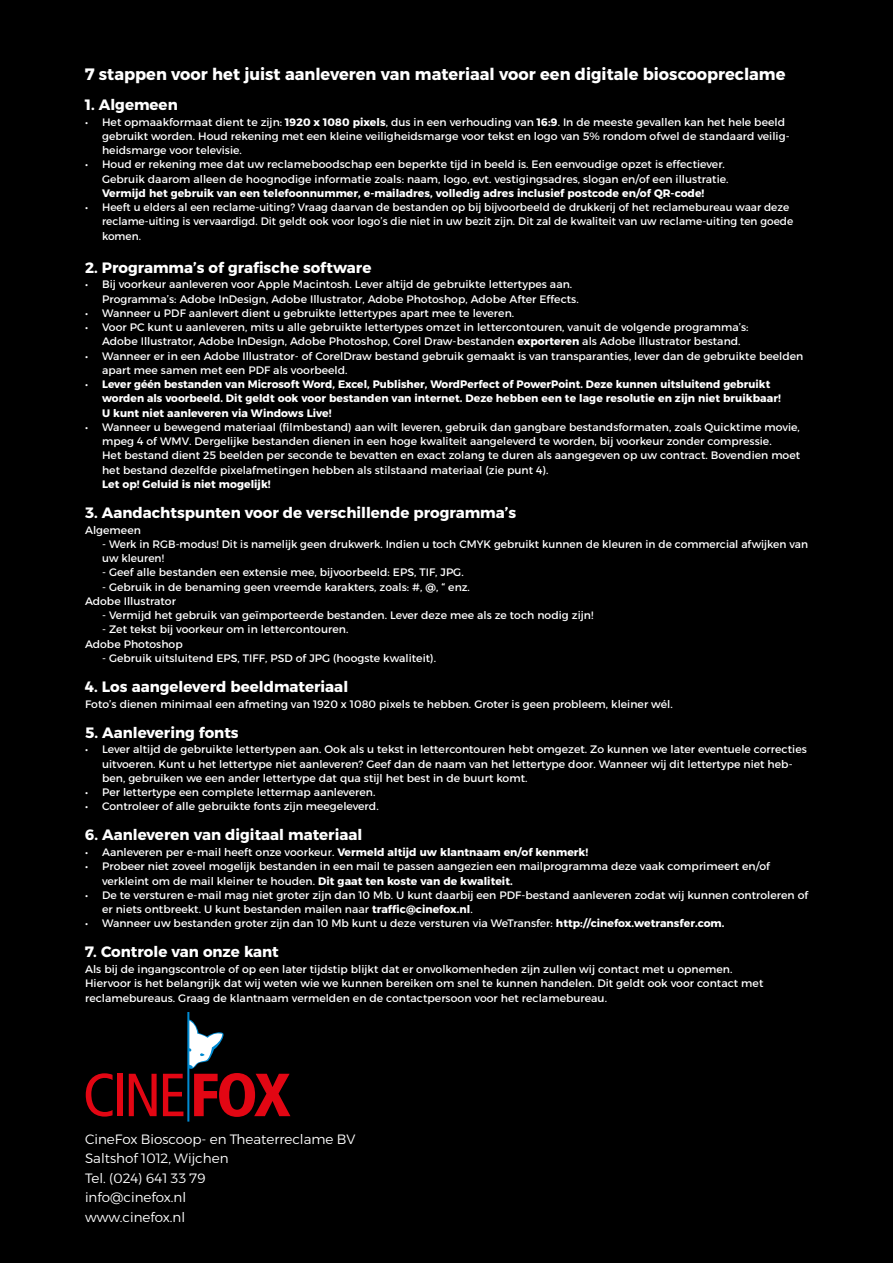
<style>
.page{position:relative;width:893px;height:1263px;background:#000}
.page>*{position:absolute;margin:0;border:0;box-sizing:border-box;transform-origin:0 0}
.t1{font:700 16.5px "Alexandria";color:#fff}
.t2{font:700 15px "Alexandria";color:#fff}
.t3{font:300 13.5px "Alexandria";color:#fff}
.t4{font:10.8px/14.2px "Alexandria";letter-spacing:.005em;color:#fff}
.t5{font:700 10.8px "Alexandria";letter-spacing:.005em;color:#fff}
.s1{font-weight:700}
.s2{font-weight:400}
</style>
<div class="page">
<svg style="left:86px;top:1073px;width:27px;height:43px"></svg>
<div style="left:117px;top:1074px;width:5px;height:42px;background:#e20613"></div>
<svg style="left:129px;top:1074px;width:28px;height:42px"></svg>
<svg style="left:163px;top:1012px;width:127px;height:109px"></svg>
<p class="t1" style="left:85px;top:64px;width:702px">7 stappen voor het juist aanleveren van materiaal voor een digitale bioscoopreclame</p>
<p class="t2" style="left:85px;top:96px;width:94px">1. Algemeen</p>
<p class="t4" style="left:102px;top:115px;width:689px;text-indent:-17px">• Het opmaakformaat dient te zijn: <span class="s1">1920 x 1080 pixels</span>, dus in een verhouding van <span class="s1">16:9</span>. In de meeste gevallen kan het hele beeld gebruikt worden. Houd rekening met een kleine veiligheidsmarge voor tekst en logo van 5% rondom ofwel de standaard veilig&shy;heidsmarge voor televisie.</p>
<p class="t4" style="left:85px;top:157px;width:641px">• Houd er rekening mee dat uw reclameboodschap een beperkte tijd in beeld is. Een eenvoudige opzet is effectiever.</p>
<p class="t4" style="left:102px;top:172px;width:628px">Gebruik daarom alleen de hoognodige informatie zoals: naam, logo, evt. vestigingsadres, slogan en/of een illustratie.</p>
<p class="t5" style="left:102px;top:187px;width:604px">Vermijd het gebruik van een telefoonnummer, e-mailadres, volledig adres inclusief postcode en/of QR-code!</p>
<p class="t4" style="left:102px;top:200px;width:693px;text-indent:-17px">• Heeft u elders al een reclame-uiting? Vraag daarvan de bestanden op bij bijvoorbeeld de drukkerij of het reclamebureau waar deze reclame-uiting is vervaardigd. Dit geldt ook voor logo’s die niet in uw bezit zijn. Dit zal de kwaliteit van uw reclame-uiting ten goede komen.</p>
<p class="t2" style="left:85px;top:259px;width:288px">2. Programma’s of grafische software</p>
<p class="t4" style="left:85px;top:277px;width:489px">• Bij voorkeur aanleveren voor Apple Macintosh. Lever altijd de gebruikte lettertypes aan.</p>
<p class="t4" style="left:102px;top:292px;width:478px">Programma’s: Adobe InDesign, Adobe Illustrator, Adobe Photoshop, Adobe After Effects.</p>
<p class="t4" style="left:85px;top:306px;width:431px">• Wanneer u PDF aanlevert dient u gebruikte lettertypes apart mee te leveren.</p>
<p class="t4" style="left:85px;top:320px;width:665px">• Voor PC kunt u aanleveren, mits u alle gebruikte lettertypes omzet in lettercontouren, vanuit de volgende programma’s:</p>
<p class="t4" style="left:102px;top:334px;width:640px">Adobe Illustrator, Adobe InDesign, Adobe Photoshop, Corel Draw-bestanden <span class="s1">exporteren</span> als Adobe Illustrator bestand.</p>
<p class="t4" style="left:102px;top:349px;width:703px;text-indent:-17px">• Wanneer er in een Adobe Illustrator- of CorelDraw bestand gebruik gemaakt is van transparanties, lever dan de gebruikte beelden apart mee samen met een PDF als voorbeeld.</p>
<p class="t5" style="left:85px;top:378px;width:687px"><span class="s2">•</span> Lever géén bestanden van Microsoft Word, Excel, Publisher, WordPerfect of PowerPoint. Deze kunnen uitsluitend gebruikt</p>
<p class="t5" style="left:102px;top:392px;width:680px">worden als voorbeeld. Dit geldt ook voor bestanden van internet. Deze hebben een te lage resolutie en zijn niet bruikbaar!</p>
<p class="t5" style="left:102px;top:406px;width:231px">U kunt niet aanleveren via Windows Live!</p>
<p class="t4" style="left:102px;top:420px;width:699px;text-indent:-17px">• Wanneer u bewegend materiaal (filmbestand) aan wilt leveren, gebruik dan gangbare bestandsformaten, zoals Quicktime movie, mpeg 4 of WMV. Dergelijke bestanden dienen in een hoge kwaliteit aangeleverd te worden, bij voorkeur zonder compressie.</p>
<p class="t4" style="left:102px;top:448px;width:700px">Het bestand dient 25 beelden per seconde te bevatten en exact zolang te duren als aangegeven op uw contract. Bovendien moet het bestand dezelfde pixelafmetingen hebben als stilstaand materiaal (zie punt 4).</p>
<p class="t5" style="left:102px;top:478px;width:170px">Let op! Geluid is niet mogelijk!</p>
<p class="t2" style="left:85px;top:504px;width:433px">3. Aandachtspunten voor de verschillende programma’s</p>
<p class="t4" style="left:85px;top:523px;width:57px">Algemeen</p>
<p class="t4" style="left:102px;top:537px;width:708px">- Werk in RGB-modus! Dit is namelijk geen drukwerk. Indien u toch CMYK gebruikt kunnen de kleuren in de commercial afwijken van uw kleuren!</p>
<p class="t4" style="left:102px;top:565px;width:363px">- Geef alle bestanden een extensie mee, bijvoorbeeld: EPS, TIF, JPG.</p>
<p class="t4" style="left:102px;top:580px;width:369px">- Gebruik in de benaming geen vreemde karakters, zoals: #, @, “ enz.</p>
<p class="t4" style="left:85px;top:594px;width:92px">Adobe Illustrator</p>
<p class="t4" style="left:102px;top:608px;width:493px">- Vermijd het gebruik van geïmporteerde bestanden. Lever deze mee als ze toch nodig zijn!</p>
<p class="t4" style="left:102px;top:622px;width:248px">- Zet tekst bij voorkeur om in lettercontouren.</p>
<p class="t4" style="left:85px;top:637px;width:99px">Adobe Photoshop</p>
<p class="t4" style="left:102px;top:651px;width:335px">- Gebruik uitsluitend EPS, TIFF, PSD of JPG (hoogste kwaliteit).</p>
<p class="t2" style="left:85px;top:678px;width:265px">4. Los aangeleverd beeldmateriaal</p>
<p class="t4" style="left:85px;top:697px;width:589px">Foto’s dienen minimaal een afmeting van 1920 x 1080 pixels te hebben. Groter is geen probleem, kleiner wél.</p>
<p class="t2" style="left:85px;top:724px;width:155px">5. Aanlevering fonts</p>
<p class="t4" style="left:85px;top:742px;width:723px">• Lever altijd de gebruikte lettertypen aan. Ook als u tekst in lettercontouren hebt omgezet. Zo kunnen we later eventuele correcties</p>
<p class="t4" style="left:102px;top:757px;width:692px">uitvoeren. Kunt u het lettertype niet aanleveren? Geef dan de naam van het lettertype door. Wanneer wij dit lettertype niet heb&shy;ben, gebruiken we een ander lettertype dat qua stijl het best in de buurt komt.</p>
<p class="t4" style="left:85px;top:785px;width:292px">• Per lettertype een complete lettermap aanleveren.</p>
<p class="t4" style="left:85px;top:799px;width:295px">• Controleer of alle gebruikte fonts zijn meegeleverd.</p>
<p class="t2" style="left:85px;top:826px;width:279px">6. Aanleveren van digitaal materiaal</p>
<p class="t4" style="left:85px;top:845px;width:505px">• Aanleveren per e-mail heeft onze voorkeur. <span class="s1">Vermeld altijd uw klantnaam en/of kenmerk!</span></p>
<p class="t4" style="left:85px;top:859px;width:686px">• Probeer niet zoveel mogelijk bestanden in een mail te passen aangezien een mailprogramma deze vaak comprimeert en/of</p>
<p class="t4" style="left:102px;top:874px;width:412px">verkleint om de mail kleiner te houden. <span class="s1">Dit gaat ten koste van de kwaliteit.</span></p>
<p class="t4" style="left:102px;top:888px;width:708px;text-indent:-17px">• De te versturen e-mail mag niet groter zijn dan 10 Mb. U kunt daarbij een PDF-bestand aanleveren zodat wij kunnen controleren of er niets ontbreekt. U kunt bestanden mailen naar <span class="s1">traffic@cinefox.nl</span>.</p>
<p class="t4" style="left:85px;top:916px;width:641px">• Wanneer uw bestanden groter zijn dan 10 Mb kunt u deze versturen via WeTransfer: <span class="s1">http://cinefox.wetransfer.com.</span></p>
<p class="t2" style="left:85px;top:943px;width:195px">7. Controle van onze kant</p>
<p class="t4" style="left:85px;top:962px;width:649px">Als bij de ingangscontrole of op een later tijdstip blijkt dat er onvolkomenheden zijn zullen wij contact met u opnemen.</p>
<p class="t4" style="left:85px;top:976px;width:680px">Hiervoor is het belangrijk dat wij weten wie we kunnen bereiken om snel te kunnen handelen. Dit geldt ook voor contact met</p>
<p class="t4" style="left:85px;top:991px;width:523px">reclamebureaus. Graag de klantnaam vermelden en de contactpersoon voor het reclamebureau.</p>
<p class="t3" style="left:85px;top:1131px;width:272px">CineFox Bioscoop- en Theaterreclame BV</p>
<p class="t3" style="left:85px;top:1151px;width:145px">Saltshof 1012, Wijchen</p>
<p class="t3" style="left:85px;top:1170px;width:122px">Tel. (024) 641 33 79</p>
<p class="t3" style="left:85px;top:1190px;width:103px">info@cinefox.nl</p>
<p class="t3" style="left:85px;top:1209px;width:102px">www.cinefox.nl</p>
</div>
